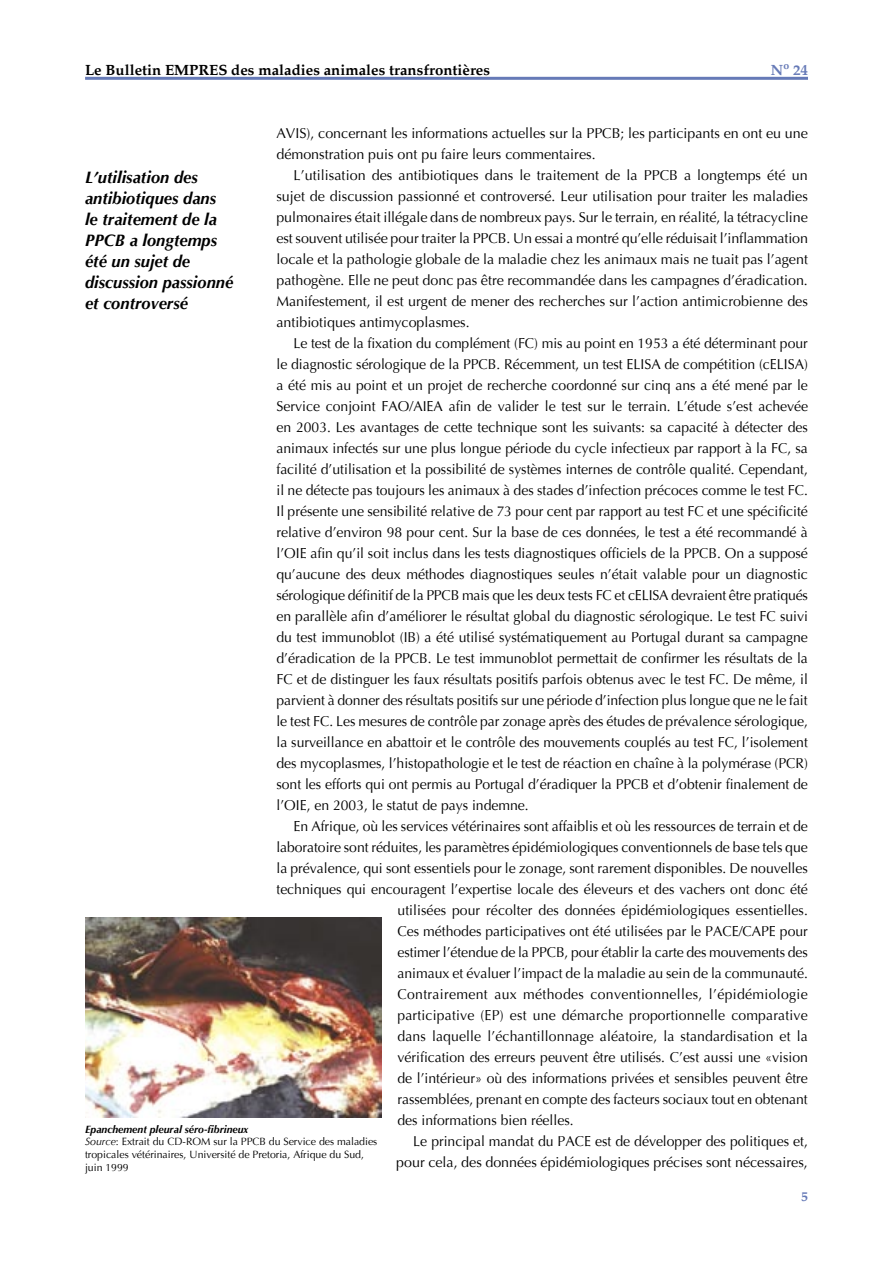
<style>
.page{position:relative;width:893px;height:1263px;background:#fff}
.page>*{position:absolute;margin:0;border:0;box-sizing:border-box;transform-origin:0 0}
.t1{font:italic 700 16.5px/21px "Optima";color:#000}
.t2{font:700 15px "Palatino";color:#000}
.t3{font:700 15px "Palatino";color:#667ab7}
.t4{font:14.25px/21px "Optima";color:#000;text-align:justify}
.t5{font:14.25px "Optima";letter-spacing:.025em;color:#000}
.t6{font:700 13.5px "Palatino";color:#667ab7}
.t7{font:10.5px/12.6px "Optima";color:#000}
.s1{font-weight:700;font-style:italic}
.s2{font-style:italic}
</style>
<div class="page">
<hr style="left:85px;top:77px;width:723px;height:3px;background:#667ab7">
<img style="left:85px;top:918px;width:296px;height:200px">
<p class="t2" style="left:85px;top:61px;width:406px">Le Bulletin EMPRES des maladies animales transfrontières</p>
<p class="t3" style="left:771px;top:61px;width:39px">N<sup>o</sup> 24</p>
<p class="t4" style="left:276px;top:123px;width:533px">AVIS), concernant les informations actuelles sur la PPCB; les participants en ont eu une démonstration puis ont pu faire leurs commentaires.</p>
<p class="t4" style="left:276px;top:165px;width:533px;text-indent:17px">L’utilisation des antibiotiques dans le traitement de la PPCB a longtemps été un sujet de discussion passionné et controversé. Leur utilisation pour traiter les maladies pulmonaires était illégale dans de nombreux pays. Sur le terrain, en réalité, la tétracycline est souvent utilisée pour traiter la PPCB. Un essai a montré qu’elle réduisait l’inflammation locale et la pathologie globale de la maladie chez les animaux mais ne tuait pas l’agent pathogène. Elle ne peut donc pas être recommandée dans les campagnes d’éradication.<br>Manifestement, il est urgent de mener des recherches sur l’action antimicrobienne des antibiotiques antimycoplasmes.</p>
<p class="t4" style="left:276px;top:333px;width:533px;text-indent:17px">Le test de la fixation du complément (FC) mis au point en 1953 a été déterminant pour le diagnostic sérologique de la PPCB. Récemment, un test ELISA de compétition (cELISA) a été mis au point et un projet de recherche coordonné sur cinq ans a été mené par le Service conjoint FAO/AIEA afin de valider le test sur le terrain. L’étude s’est achevée en 2003. Les avantages de cette technique sont les suivants: sa capacité à détecter des animaux infectés sur une plus longue période du cycle infectieux par rapport à la FC, sa facilité d’utilisation et la possibilité de systèmes internes de contrôle qualité. Cependant, il ne détecte pas toujours les animaux à des stades d’infection précoces comme le test FC.<br>Il présente une sensibilité relative de 73 pour cent par rapport au test FC et une spécificité relative d’environ 98 pour cent. Sur la base de ces données, le test a été recommandé à l’OIE afin qu’il soit inclus dans les tests diagnostiques officiels de la PPCB. On a supposé qu’aucune des deux méthodes diagnostiques seules n’était valable pour un diagnostic sérologique définitif de la PPCB mais que les deux tests FC et cELISA devraient être pratiqués en parallèle afin d’améliorer le résultat global du diagnostic sérologique. Le test FC suivi du test immunoblot (IB) a été utilisé systématiquement au Portugal durant sa campagne d’éradication de la PPCB. Le test immunoblot permettait de confirmer les résultats de la FC et de distinguer les faux résultats positifs parfois obtenus avec le test FC. De même, il parvient à donner des résultats positifs sur une période d’infection plus longue que ne le fait le test FC. Les mesures de contrôle par zonage après des études de prévalence sérologique, la surveillance en abattoir et le contrôle des mouvements couplés au test FC, l’isolement des mycoplasmes, l’histopathologie et le test de réaction en chaîne à la polymérase (PCR) sont les efforts qui ont permis au Portugal d’éradiquer la PPCB et d’obtenir finalement de l’OIE, en 2003, le statut de pays indemne.</p>
<p class="t4" style="left:293px;top:816px;width:516px">En Afrique, où les services vétérinaires sont affaiblis et où les ressources de terrain et de</p>
<p class="t4" style="left:276px;top:837px;width:533px">laboratoire sont réduites, les paramètres épidémiologiques conventionnels de base tels que</p>
<p class="t4" style="left:276px;top:858px;width:533px">la prévalence, qui sont essentiels pour le zonage, sont rarement disponibles. De nouvelles</p>
<p class="t4" style="left:276px;top:879px;width:533px">techniques qui encouragent l’expertise locale des éleveurs et des vachers ont donc été</p>
<p class="t4" style="left:397px;top:900px;width:412px">utilisées pour récolter des données épidémiologiques essentielles.</p>
<p class="t4" style="left:397px;top:921px;width:412px">Ces méthodes participatives ont été utilisées par le PACE/CAPE pour</p>
<p class="t4" style="left:397px;top:942px;width:412px">estimer l’étendue de la PPCB, pour établir la carte des mouvements des</p>
<p class="t4" style="left:397px;top:963px;width:412px">animaux et évaluer l’impact de la maladie au sein de la communauté.</p>
<p class="t5" style="left:397px;top:985px;width:412px">Contrairement aux méthodes conventionnelles, l’épidémiologie</p>
<p class="t4" style="left:397px;top:1005px;width:412px">participative (EP) est une démarche proportionnelle comparative</p>
<p class="t4" style="left:397px;top:1026px;width:412px">dans laquelle l’échantillonnage aléatoire, la standardisation et la</p>
<p class="t4" style="left:397px;top:1047px;width:412px">vérification des erreurs peuvent être utilisés. C’est aussi une «vision</p>
<p class="t4" style="left:397px;top:1068px;width:412px">de l’intérieur» où des informations privées et sensibles peuvent être</p>
<p class="t4" style="left:397px;top:1089px;width:412px">rassemblées, prenant en compte des facteurs sociaux tout en obtenant</p>
<p class="t4" style="left:397px;top:1110px;width:178px">des informations bien réelles.</p>
<p class="t4" style="left:413px;top:1131px;width:396px">Le principal mandat du PACE est de développer des politiques et,</p>
<p class="t4" style="left:396px;top:1152px;width:413px">pour cela, des données épidémiologiques précises sont nécessaires,</p>
<p class="t1" style="left:85px;top:167px;width:150px">L’utilisation des antibiotiques dans<br>le traitement de la<br>PPCB a longtemps été un sujet de discussion passionné et controversé</p>
<p class="t7" style="left:85px;top:1123px;width:294px"><span class="s1">Epanchement pleural séro-fibrineux<br></span><span class="s2">Source</span>: Extrait du CD-ROM sur la PPCB du Service des maladies tropicales vétérinaires, Université de Pretoria, Afrique du Sud, juin 1999</p>
<p class="t6" style="left:801px;top:1188px;width:8px">5</p>
</div>
